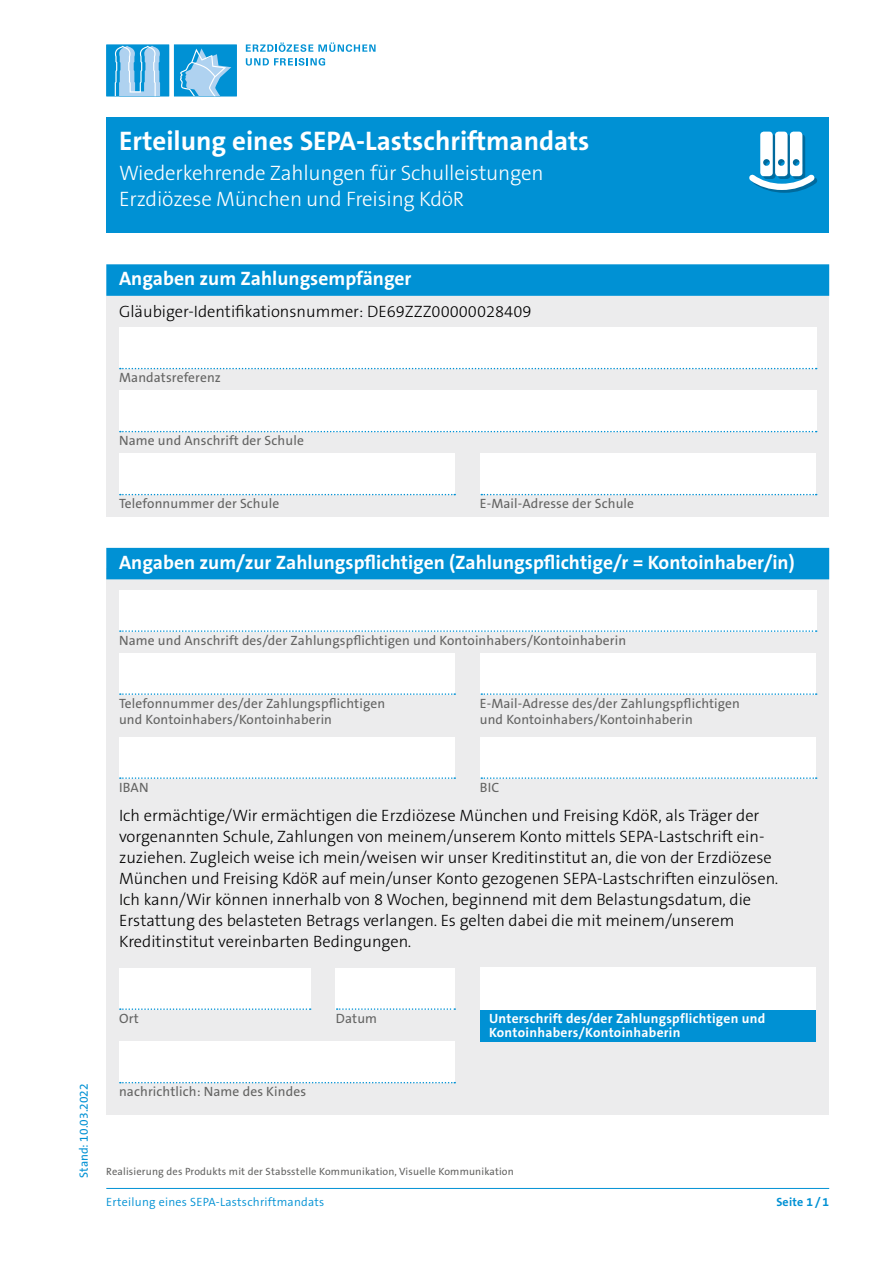
<style>
.page{position:relative;width:893px;height:1263px;background:#fff}
.page>*{position:absolute;margin:0;border:0;box-sizing:border-box;transform-origin:0 0}
.Headline_Ebene_1{font:700 27px "The Sans B W7";color:#fff}
.Headline_Ebene_2{font:300 21px/25.5px "The Sans B W3";letter-spacing:-.01em;color:#fff}
.Headline_Ebene_3{font:700 19.5px "The Sans B W7";color:#fff}
.Text_klein_grau_unte{font:300 16.5px/21px "The Sans B W3";color:#000}
.Formular_Fließtext_1{font:300 16.5px "The Sans B W3";color:#000}
.Text_klein_grau_unte-2{font:13.5px "The Sans B W5 Plain";letter-spacing:.01em;color:#636362}
.BU_fett_weiss{font:700 13.5px/13.5px "The Sans B W7";letter-spacing:.02em;color:#fff}
.Text_klein_grau_9_11{font:13.5px "The Sans B W5 Plain";letter-spacing:.01em;color:#636362}
.t1{font:300 12px "The Sans B W4";letter-spacing:.02em;color:#0091d4}
.t2{font:12px "The Sans B W5 Plain";color:#0091d4}
.t3{font:700 12px "The Sans B W7";letter-spacing:.02em;color:#0091d4}
.Text_klein_grau{font:10.5px "The Sans B W5 Plain";letter-spacing:.015em;color:#636362}
</style>
<div class="page">
<div style="left:106px;top:296px;width:723px;height:220px;background:#ececed"></div>
<div style="left:106px;top:569px;width:723px;height:546px;background:#ececed"></div>
<div style="left:106px;top:117px;width:723px;height:116px;background:#0091d4"></div>
<svg style="left:749px;top:132px;width:69px;height:61px"></svg>
<div style="left:174px;top:45px;width:63px;height:51px;background:#0091d4"></div>
<div style="left:106px;top:45px;width:63px;height:51px;background:#0091d4"></div>
<svg style="left:115px;top:46px;width:45px;height:50px"></svg>
<svg style="left:180px;top:48px;width:51px;height:48px"></svg>
<svg style="left:246px;top:43px;width:130px;height:9px"></svg>
<svg style="left:246px;top:58px;width:79px;height:8px"></svg>
<hr style="left:106px;top:1188px;width:723px;height:1px;background:#0091d4">
<div style="left:106px;top:264px;width:723px;height:32px;background:#0091d4"></div>
<div style="left:106px;top:548px;width:723px;height:31px;background:#0091d4"></div>
<div style="left:119px;top:327px;width:697px;height:42px;background:#fff"></div>
<svg style="left:120px;top:368px;width:697px;height:1px"></svg>
<div style="left:119px;top:390px;width:697px;height:42px;background:#fff"></div>
<svg style="left:120px;top:431px;width:697px;height:1px"></svg>
<div style="left:119px;top:453px;width:336px;height:42px;background:#fff"></div>
<svg style="left:120px;top:494px;width:335px;height:1px"></svg>
<div style="left:480px;top:453px;width:336px;height:42px;background:#fff"></div>
<svg style="left:481px;top:494px;width:336px;height:1px"></svg>
<div style="left:119px;top:590px;width:697px;height:41px;background:#fff"></div>
<svg style="left:120px;top:630px;width:697px;height:2px"></svg>
<div style="left:119px;top:653px;width:336px;height:41px;background:#fff"></div>
<svg style="left:120px;top:693px;width:335px;height:2px"></svg>
<div style="left:480px;top:653px;width:336px;height:41px;background:#fff"></div>
<svg style="left:481px;top:693px;width:336px;height:2px"></svg>
<div style="left:119px;top:737px;width:336px;height:41px;background:#fff"></div>
<svg style="left:120px;top:777px;width:335px;height:2px"></svg>
<div style="left:480px;top:737px;width:336px;height:41px;background:#fff"></div>
<svg style="left:481px;top:777px;width:336px;height:2px"></svg>
<div style="left:119px;top:968px;width:191px;height:41px;background:#fff"></div>
<svg style="left:120px;top:1008px;width:191px;height:2px"></svg>
<div style="left:336px;top:968px;width:119px;height:41px;background:#fff"></div>
<svg style="left:337px;top:1008px;width:118px;height:2px"></svg>
<div style="left:480px;top:968px;width:336px;height:42px;background:#fff"></div>
<div style="left:480px;top:1010px;width:336px;height:31px;background:#0091d4"></div>
<div style="left:119px;top:1041px;width:336px;height:42px;background:#fff"></div>
<svg style="left:120px;top:1082px;width:335px;height:1px"></svg>
<p class="Headline_Ebene_1" style="left:119px;top:124px;width:472px">Erteilung eines SEPA-Lastschriftmandats</p>
<p class="Headline_Ebene_2" style="left:119px;top:161px;width:426px">Wiederkehrende Zahlungen für Schulleistungen<br>Erzdiözese München und Freising KdöR</p>
<p class="Headline_Ebene_3" style="left:119px;top:266px;width:294px">Angaben zum Zahlungsempfänger</p>
<p class="Formular_Fließtext_1" style="left:119px;top:301px;width:414px">Gläubiger-Identifikationsnummer: DE69ZZZ00000028409</p>
<p class="Text_klein_grau_unte-2" style="left:119px;top:369px;width:103px">Mandatsreferenz</p>
<p class="Text_klein_grau_unte-2" style="left:119px;top:432px;width:186px">Name und Anschrift der Schule</p>
<p class="Text_klein_grau_unte-2" style="left:119px;top:495px;width:162px">Telefonnummer der Schule</p>
<p class="Text_klein_grau_unte-2" style="left:480px;top:495px;width:156px">E-Mail-Adresse der Schule</p>
<p class="Headline_Ebene_3" style="left:119px;top:550px;width:677px">Angaben zum/zur Zahlungspflichtigen (Zahlungspflichtige/r = Kontoinhaber/in)</p>
<p class="Text_klein_grau_unte-2" style="left:119px;top:631px;width:509px">Name und Anschrift des/der Zahlungspflichtigen und Kontoinhabers/Kontoinhaberin</p>
<p class="Text_klein_grau_unte-2" style="left:119px;top:694px;width:268px">Telefonnummer des/der Zahlungspflichtigen</p>
<p class="Text_klein_grau_unte-2" style="left:480px;top:694px;width:262px">E-Mail-Adresse des/der Zahlungspflichtigen</p>
<p class="Text_klein_grau_unte-2" style="left:119px;top:711px;width:214px">und Kontoinhabers/Kontoinhaberin</p>
<p class="Text_klein_grau_unte-2" style="left:480px;top:711px;width:214px">und Kontoinhabers/Kontoinhaberin</p>
<p class="Text_klein_grau_unte-2" style="left:119px;top:778px;width:31px">IBAN</p>
<p class="Text_klein_grau_unte-2" style="left:480px;top:778px;width:21px">BIC</p>
<p class="Text_klein_grau_unte" style="left:119px;top:805px;width:661px">Ich ermächtige/Wir ermächtigen die Erzdiözese München und Freising KdöR, als Träger der vorgenannten Schule, Zahlungen von meinem/unserem Konto mittels SEPA-Lastschrift ein&shy;zuziehen. Zugleich weise ich mein/weisen wir unser Kreditinstitut an, die von der Erzdiözese München und Freising KdöR auf mein/unser Konto gezogenen SEPA-Lastschriften einzulösen.</p>
<p class="Text_klein_grau_unte" style="left:119px;top:889px;width:634px">Ich kann/Wir können innerhalb von 8 Wochen, beginnend mit dem Belastungsdatum, die<br>Erstattung des belasteten Betrags verlangen. Es gelten dabei die mit meinem/unserem<br>Kreditinstitut vereinbarten Bedingungen.</p>
<p class="t2" style="left:76px;top:1178px;width:96px;rotate:-90deg">Stand: 10.03.2022</p>
<p class="Text_klein_grau_9_11" style="left:119px;top:1009px;width:21px">Ort</p>
<p class="Text_klein_grau_unte-2" style="left:119px;top:1083px;width:189px">nachrichtlich: Name des Kindes</p>
<p class="Text_klein_grau_9_11" style="left:336px;top:1009px;width:43px">Datum</p>
<p class="BU_fett_weiss" style="left:489px;top:1012px;width:278px">Unterschrift des/der Zahlungspflichtigen und<br>Kontoinhabers/Kontoinhaberin</p>
<p class="Text_klein_grau" style="left:106px;top:1165px;width:409px">Realisierung des Produkts mit der Stabsstelle Kommunikation, Visuelle Kommunikation</p>
<p class="t1" style="left:106px;top:1194px;width:219px">Erteilung eines SEPA-Lastschriftmandats</p>
<p class="t3" style="left:776px;top:1194px;width:54px">Seite 1 / 1</p>
</div>
